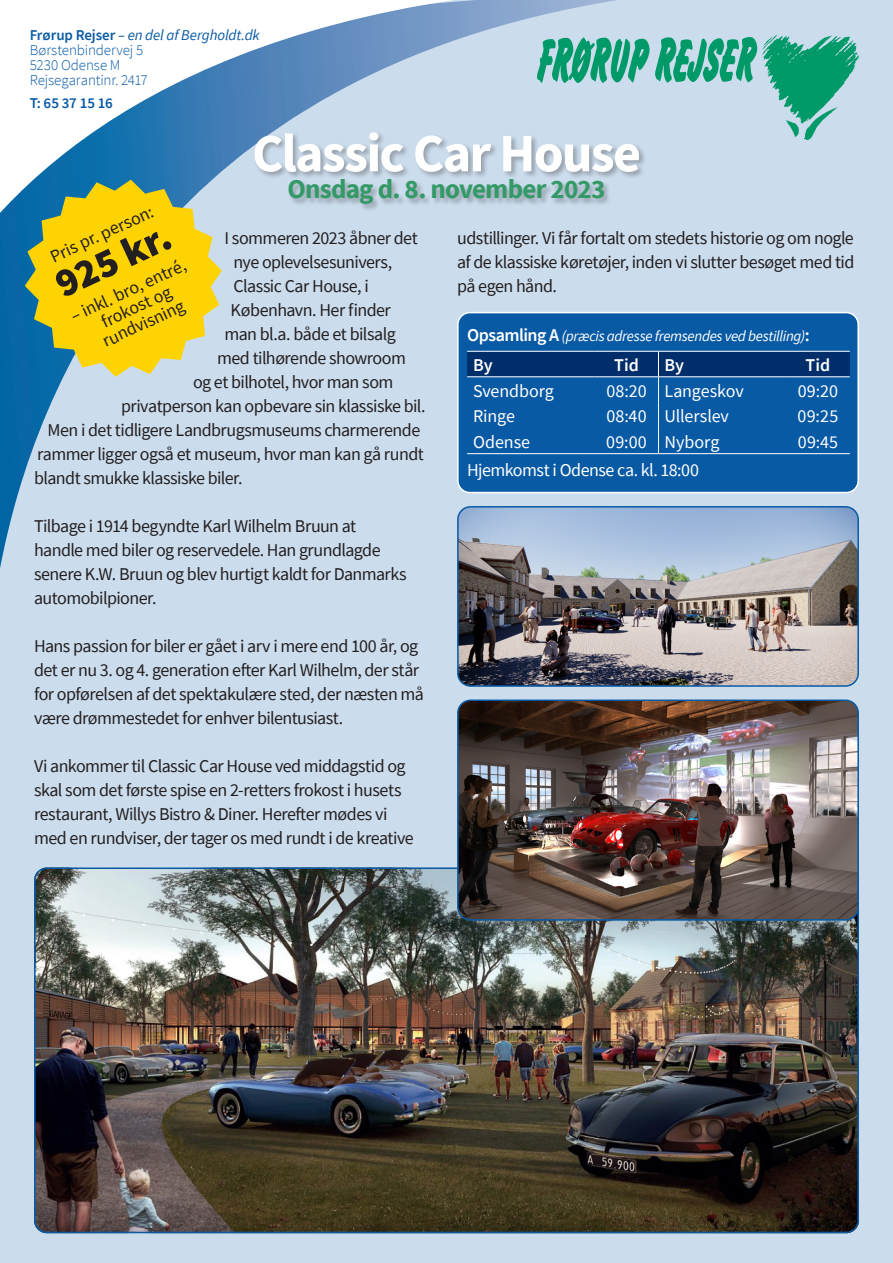
<style>
.page{position:relative;width:893px;height:1263px;background:#cbdcec}
.page>*{position:absolute;margin:0;border:0;box-sizing:border-box;transform-origin:0 0}
.t1{font:700 54px "Source Sans Pro";letter-spacing:-.035em;color:#fff}
.t2{font:900 40.5px "Source Sans Pro";color:#231f20}
.t3{font:700 27px "Source Sans Pro";letter-spacing:-.03em;color:#396}
.t4{font:18px/24px "Source Sans Pro";letter-spacing:-.03em;color:#231f20}
.t5{font:18px "Source Sans Pro";letter-spacing:-.005em;color:#fff}
.t6{font:18px "Source Sans Pro";letter-spacing:-.03em;color:#fff}
.t7{font:600 18px "Source Sans Pro";color:#fff}
.t8{font:italic 15px "Source Sans Pro";letter-spacing:-.025em;color:#fff}
.t9{font:300 15px "Source Sans Pro";letter-spacing:-.01em;color:#095aa5}
.t10{font:italic 15px "Source Sans Pro";letter-spacing:-.01em;color:#095aa5}
.t11{font:600 15px "Source Sans Pro";letter-spacing:-.005em;color:#095aa5}
.s1{font-weight:600;font-style:normal}
.s2{font-weight:600;font-style:normal;font-size:18px}
</style>
<div class="page">
<svg style="left:0;top:426px;width:618px;height:142px"></svg>
<svg style="left:0;top:0;width:859px;height:426px"></svg>
<img style="left:34px;top:870px;width:825px;height:363px">
<img style="left:458px;top:702px;width:400px;height:218px">
<div style="left:457px;top:699px;width:402px;height:222px;border:2px solid #095aa5;border-radius:13px"></div>
<img style="left:458px;top:507px;width:400px;height:177px">
<div style="left:457px;top:506px;width:402px;height:181px;border:2px solid #095aa5;border-radius:13px"></div>
<svg style="left:25px;top:180px;width:197px;height:197px;background:#cfc33f"></svg>
<div style="left:253px;top:131px;width:393px;height:81px;background:#231f20;opacity:.31"></div>
<div style="left:458px;top:313px;width:400px;height:179px;background:#095aa5;border-radius:12px"></div>
<svg style="left:467px;top:352px;width:383px;height:101px"></svg>
<hr style="left:467px;top:453px;width:128px;height:1px;background:#fff">
<hr style="left:595px;top:453px;width:63px;height:1px;background:#fff">
<hr style="left:658px;top:453px;width:128px;height:1px;background:#fff">
<hr style="left:786px;top:453px;width:64px;height:1px;background:#fff">
<hr style="left:467px;top:351px;width:128px;height:1px;background:#fff">
<hr style="left:595px;top:351px;width:63px;height:1px;background:#fff">
<hr style="left:658px;top:351px;width:128px;height:1px;background:#fff">
<hr style="left:786px;top:351px;width:64px;height:1px;background:#fff">
<hr style="left:467px;top:376px;width:128px;height:1px;background:#fff">
<hr style="left:595px;top:376px;width:63px;height:1px;background:#fff">
<hr style="left:658px;top:376px;width:128px;height:1px;background:#fff">
<hr style="left:786px;top:376px;width:64px;height:1px;background:#fff">
<div style="left:457px;top:312px;width:402px;height:181px;border:2px solid #fff;border-radius:12px"></div>
<svg style="left:537px;top:35px;width:322px;height:105px"></svg>
<p class="t10" style="left:30px;top:25px;width:231px"><span class="s1">Frørup Rejser</span> – en del af Bergholdt.dk</p>
<p class="t9" style="left:30px;top:40px;width:115px">Børstenbindervej 5</p>
<p class="t9" style="left:30px;top:55px;width:92px">5230 Odense M</p>
<p class="t9" style="left:30px;top:70px;width:119px">Rejsegarantinr. 2417</p>
<p class="t11" style="left:30px;top:93px;width:85px">T: 65 37 15 16</p>
<p class="t1" style="left:252px;top:117px;width:391px">Classic Car House</p>
<p class="t3" style="left:287px;top:171px;width:319px">Onsdag d. 8. november 2023</p>
<p class="t4" style="left:46px;top:246px;width:113px;rotate:-25deg">Pris pr. person:</p>
<p class="t4" style="left:225px;top:226px;width:195px">I sommeren 2023 åbner det</p>
<p class="t4" style="left:234px;top:250px;width:160px">nye oplevelsesunivers,</p>
<p class="t4" style="left:234px;top:274px;width:137px">Classic Car House, i</p>
<p class="t4" style="left:231px;top:298px;width:162px">København. Her finder</p>
<p class="t4" style="left:225px;top:322px;width:173px">man bl.a. både et bilsalg</p>
<p class="t4" style="left:217px;top:346px;width:190px">med tilhørende showroom</p>
<p class="t4" style="left:193px;top:370px;width:202px">og et bilhotel, hvor man som</p>
<p class="t4" style="left:121px;top:394px;width:306px">privatperson kan opbevare sin klassiske bil.</p>
<p class="t4" style="left:48px;top:418px;width:374px">Men i det tidligere Landbrugsmuseums charmerende</p>
<p class="t4" style="left:37px;top:442px;width:388px">rammer ligger også et museum, hvor man kan gå rundt</p>
<p class="t4" style="left:34px;top:466px;width:210px">blandt smukke klassiske biler.</p>
<p class="t4" style="left:34px;top:514px;width:374px">Tilbage i 1914 begyndte Karl Wilhelm Bruun at handle med biler og reservedele. Han grundlagde senere K.W. Bruun og blev hurtigt kaldt for Danmarks automobilpioner.</p>
<p class="t4" style="left:34px;top:634px;width:391px">Hans passion for biler er gået i arv i mere end 100 år, og det er nu 3. og 4. generation efter Karl Wilhelm, der står for opførelsen af det spektakulære sted, der næsten må være drømmestedet for enhver bilentusiast.</p>
<p class="t4" style="left:34px;top:754px;width:381px">Vi ankommer til Classic Car House ved middagstid og skal som det første spise en 2-retters frokost i husets restaurant, Willys Bistro &amp; Diner. Herefter mødes vi med en rundviser, der tager os med rundt i de kreative</p>
<p class="t2" style="left:46px;top:261px;width:125px;rotate:-25deg">925 kr.</p>
<p class="t4" style="left:68px;top:309px;width:127px;line-height:18px;text-align:center;rotate:-25deg">– inkl. bro, entré, frokost og rundvisning</p>
<p class="t4" style="left:457px;top:226px;width:399px;text-align:justify">udstillinger. Vi får fortalt om stedets historie og om nogle af de klassiske køretøjer, inden vi slutter besøget med tid på egen hånd.</p>
<p class="t8" style="left:467px;top:326px;width:344px"><span class="s2">Opsamling A</span> (præcis adresse fremsendes ved bestilling)<span class="s2">:</span></p>
<p class="t7" style="left:473px;top:353px;width:21px">By</p>
<p class="t7" style="left:614px;top:353px;width:26px">Tid</p>
<p class="t7" style="left:664px;top:353px;width:21px">By</p>
<p class="t7" style="left:806px;top:353px;width:26px">Tid</p>
<p class="t5" style="left:473px;top:379px;width:82px">Svendborg</p>
<p class="t5" style="left:606px;top:379px;width:42px">08:20</p>
<p class="t5" style="left:664px;top:379px;width:81px">Langeskov</p>
<p class="t5" style="left:798px;top:379px;width:42px">09:20</p>
<p class="t5" style="left:473px;top:405px;width:43px">Ringe</p>
<p class="t5" style="left:606px;top:405px;width:42px">08:40</p>
<p class="t5" style="left:664px;top:405px;width:66px">Ullerslev</p>
<p class="t5" style="left:798px;top:405px;width:42px">09:25</p>
<p class="t5" style="left:473px;top:430px;width:59px">Odense</p>
<p class="t5" style="left:606px;top:430px;width:42px">09:00</p>
<p class="t5" style="left:664px;top:430px;width:56px">Nyborg</p>
<p class="t5" style="left:798px;top:430px;width:42px">09:45</p>
<p class="t6" style="left:467px;top:459px;width:233px">Hjemkomst i Odense ca. kl. 18:00</p>
</div>
